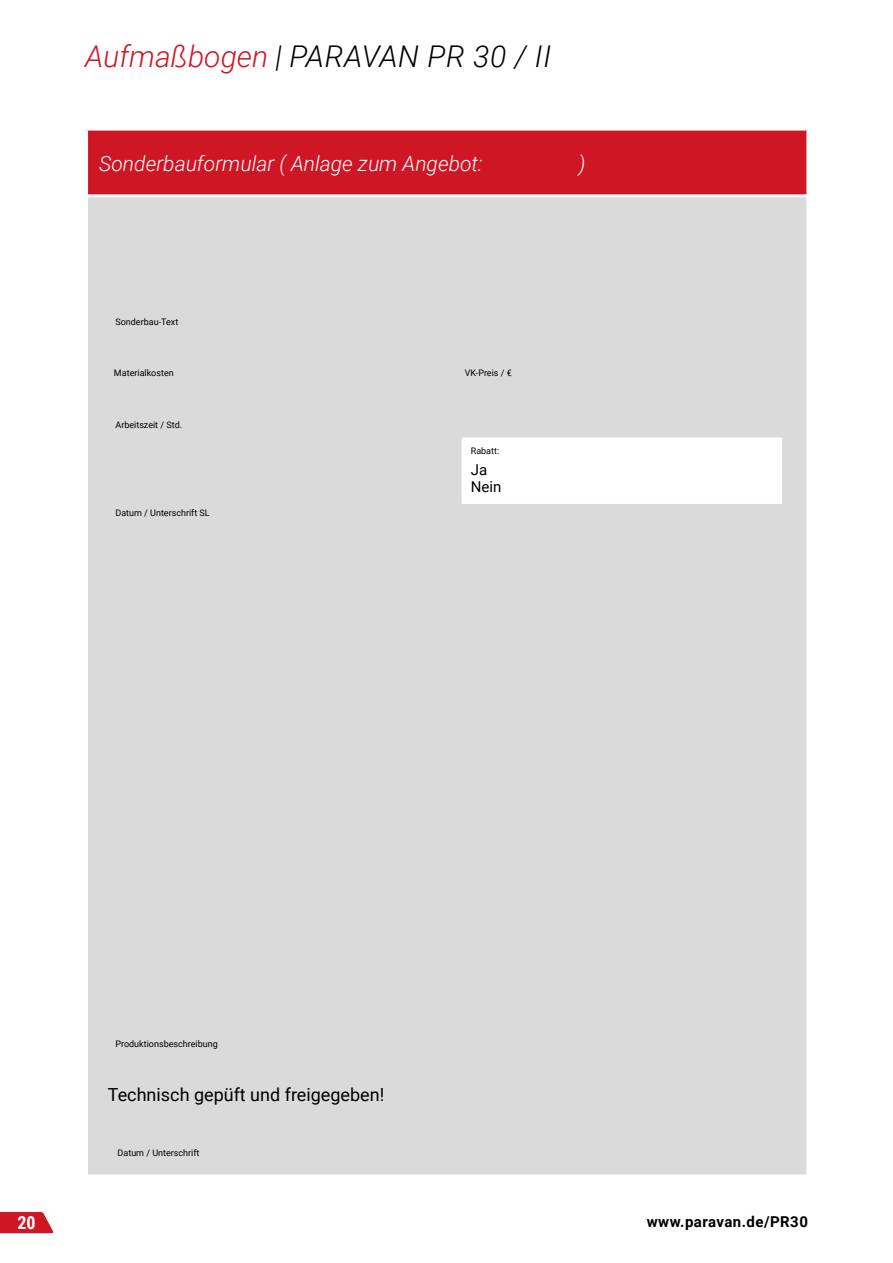
<style>
.page{position:relative;width:893px;height:1263px;background:#fff}
.page>*{position:absolute;margin:0;border:0;box-sizing:border-box;transform-origin:0 0}
.t1{font:italic 300 30px "Roboto";color:#000}
.t2{font:italic 300 21px "Roboto";color:#fff}
.t3{font:18px "Roboto";color:#000}
.t4{font:700 18px "Roboto Condensed";color:#fff}
.t5{font:700 15px "Roboto";letter-spacing:.03em;color:#000}
.t6{font:15px/16.5px "Roboto";color:#000}
.t7{font:9px "Roboto";color:#000}
.s1{color:#ce1625}
</style>
<div class="page">
<svg style="left:0;top:1212px;width:54px;height:21px"></svg>
<div style="left:87px;top:129px;width:721px;height:68px;background:#ce1625"></div>
<hr style="left:85px;top:128px;width:724px;height:3px;background:#fff">
<hr style="left:85px;top:131px;width:3px;height:65px;background:#fff">
<hr style="left:806px;top:131px;width:3px;height:65px;background:#fff">
<div style="left:85px;top:194px;width:724px;height:983px;background:#dadada;border:3px solid #fff"></div>
<div style="left:460px;top:436px;width:324px;height:69px;background:#fff;border:2px solid #dadada"></div>
<h1 class="t1" style="left:85px;top:35px;width:468px"><span class="s1">Aufmaßbogen</span> | PARAVAN PR 30 / II</h1>
<h2 class="t2" style="left:99px;top:149px;width:385px">Sonderbauformular ( Anlage zum Angebot:</h2>
<h2 class="t2" style="left:579px;top:149px;width:8px">)</h2>
<p class="t7" style="left:115px;top:315px;width:64px">Sonderbau-Text</p>
<p class="t7" style="left:114px;top:366px;width:61px">Materialkosten</p>
<p class="t7" style="left:115px;top:419px;width:68px">Arbeitszeit / Std.</p>
<p class="t7" style="left:115px;top:506px;width:96px">Datum / Unterschrift SL</p>
<p class="t7" style="left:465px;top:366px;width:49px">VK-Preis / €</p>
<p class="t7" style="left:471px;top:445px;width:30px">Rabatt:</p>
<h3 class="t6" style="left:471px;top:461px;width:32px">Ja<br>Nein</h3>
<p class="t7" style="left:115px;top:1038px;width:104px">Produktionsbeschreibung</p>
<h3 class="t3" style="left:108px;top:1082px;width:278px">Technisch gepüft und freigegeben!</h3>
<p class="t7" style="left:118px;top:1147px;width:83px">Datum / Unterschrift</p>
<h3 class="t4" style="left:18px;top:1210px;width:20px">20</h3>
<h3 class="t5" style="left:647px;top:1211px;width:163px">www.paravan.de/PR30</h3>
</div>
